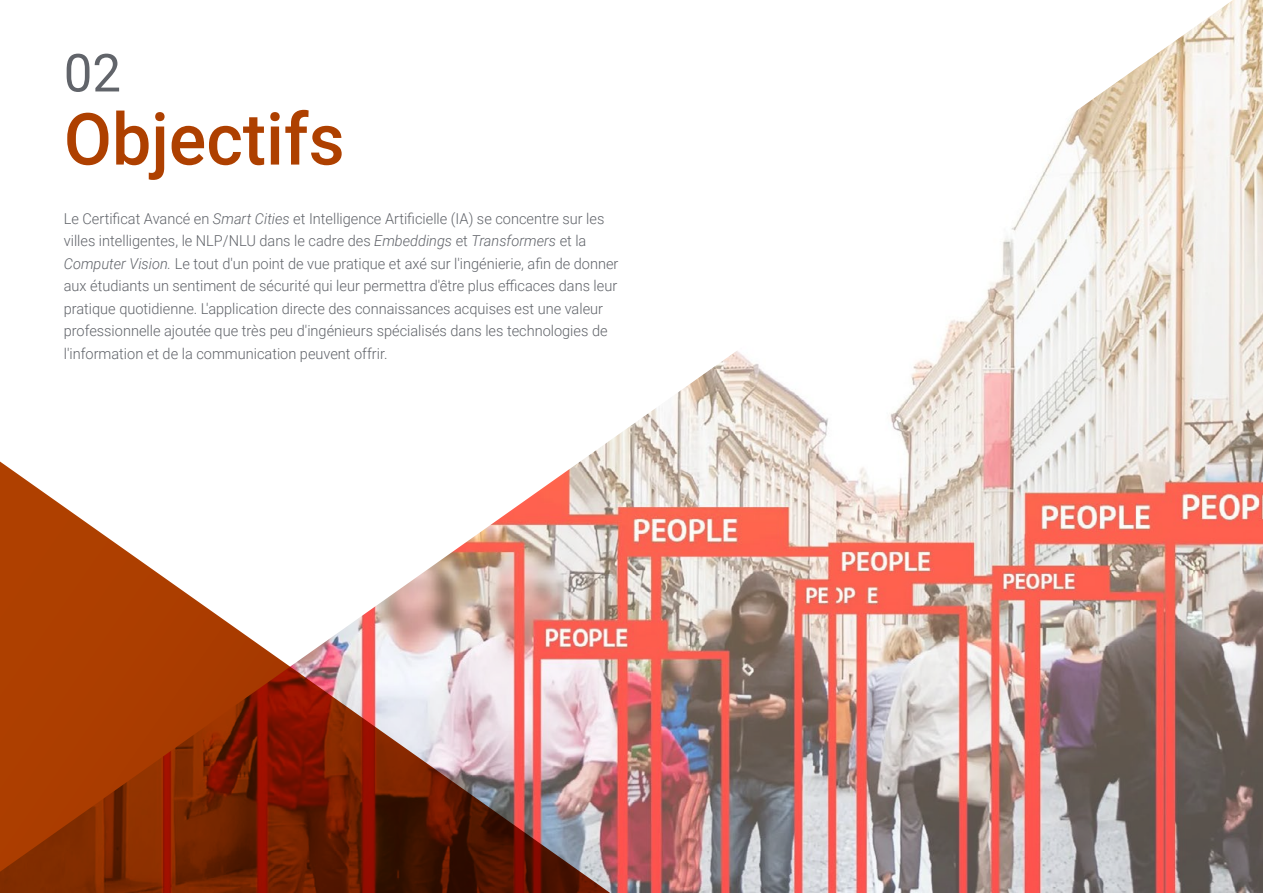
<style>
.page{position:relative;width:1263px;height:893px;background:#fff}
.page>*{position:absolute;margin:0;border:0;box-sizing:border-box;transform-origin:0 0}
.t1{font:500 72px "Roboto";color:#ae4000}
.t2{font:52.5px "Roboto";color:#61646a}
.t3{font:300 15px/22.5px "Roboto";color:#61646a}
.s1{font-style:italic}
</style>
<div class="page">
<img style="left:603px;top:0;width:660px;height:893px">
<svg style="left:0;top:446px;width:640px;height:447px"></svg>
<h2 class="t2" style="left:64px;top:36px;width:59px">02</h2>
<h1 class="t1" style="left:64px;top:89px;width:282px">Objectifs</h1>
<p class="t3" style="left:64px;top:207px;width:556px">Le Certificat Avancé en <span class="s1">Smart Cities</span> et Intelligence Artificielle (IA) se concentre sur les villes intelligentes, le NLP/NLU dans le cadre des <span class="s1">Embeddings</span> et <span class="s1">Transformers</span> et la <span class="s1">Computer Vision.</span> Le tout d'un point de vue pratique et axé sur l'ingénierie, afin de donner aux étudiants un sentiment de sécurité qui leur permettra d'être plus efficaces dans leur pratique quotidienne. L'application directe des connaissances acquises est une valeur professionnelle ajoutée que très peu d'ingénieurs spécialisés dans les technologies de l'information et de la communication peuvent offrir.</p>
</div>
